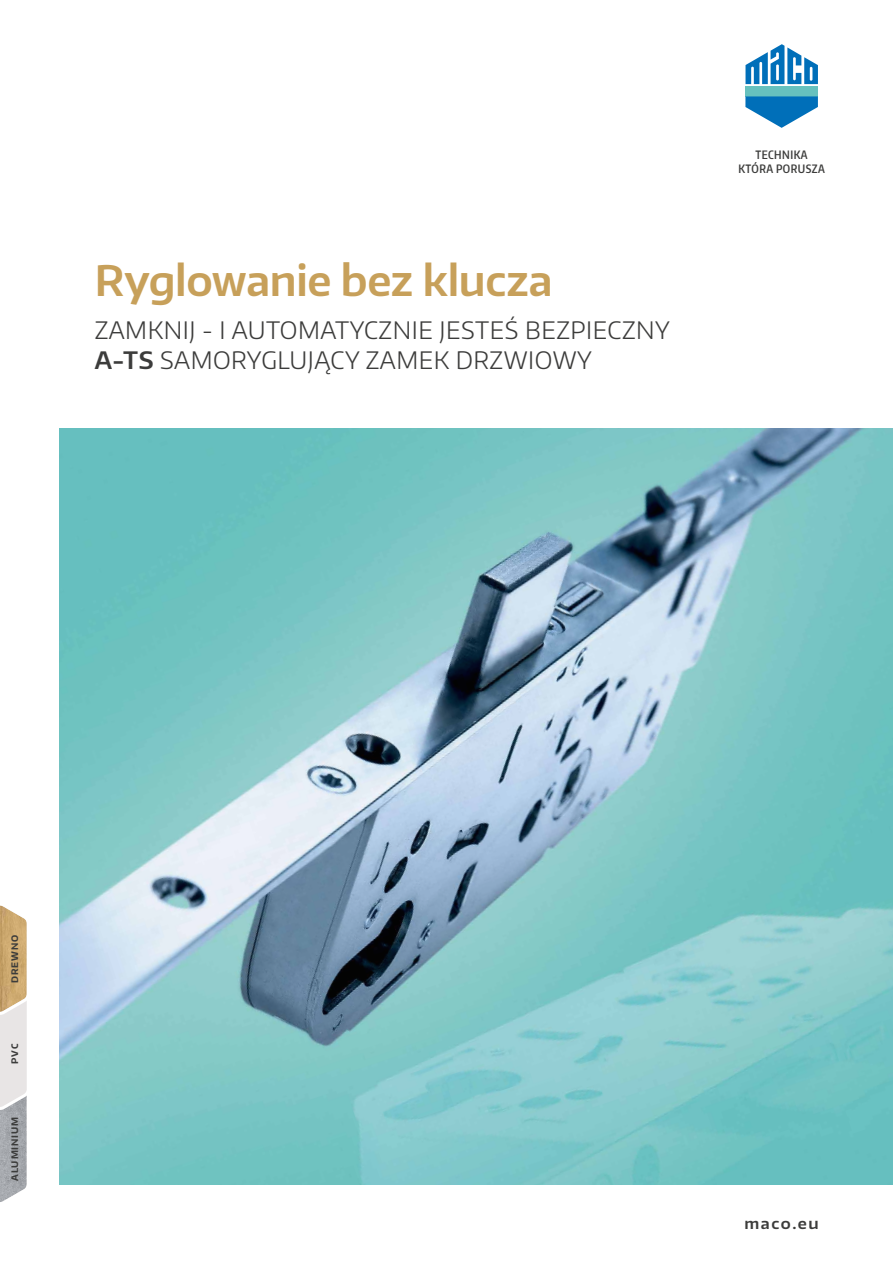
<style>
.page{position:relative;width:893px;height:1263px;background:#fff}
.page>*{position:absolute;margin:0;border:0;box-sizing:border-box;transform-origin:0 0}
.t1{font:600 42px "Encode Sans Normal";letter-spacing:-.01em;color:#c7a05a}
.t2{font:300 24px/30px "Encode Sans Normal";letter-spacing:.02em;color:#3c3c3b}
.t3{font:600 15px "Encode Sans Wide";letter-spacing:.105em;color:#3c3c3b}
.t4{font:600 11.55px/13.6px "Encode Sans Compressed";letter-spacing:.04em;color:#3c3c3b;text-align:center}
.t5{font:700 9px "Encode Sans Normal";letter-spacing:.1em;color:#3c3c3b}
.s1{font-weight:600}
</style>
<div class="page">
<img style="left:60px;top:428px;width:833px;height:756px">
<svg style="left:0;top:905px;width:27px;height:297px;background:#ccc1b1"></svg>
<svg style="left:745px;top:44px;width:73px;height:84px"></svg>
<h1 class="t1" style="left:95px;top:253px;width:459px">Ryglowanie bez klucza</h1>
<p class="t2" style="left:95px;top:314px;width:577px">ZAMKNIJ - I AUTOMATYCZNIE JESTEŚ BEZPIECZNY<br><span class="s1">A-TS</span> SAMORYGLUJĄCY ZAMEK DRZWIOWY</p>
<p class="t4" style="left:738px;top:148px;width:88px">TECHNIKA<br>KTÓRA PORUSZA</p>
<p class="t5" style="left:9px;top:983px;width:50px;rotate:-90deg">DREWNO</p>
<p class="t5" style="left:9px;top:1064px;width:21px;rotate:-90deg">PVC</p>
<p class="t5" style="left:9px;top:1181px;width:66px;rotate:-90deg">ALUMINIUM</p>
<p class="t3" style="left:744px;top:1213px;width:76px">maco.eu</p>
</div>
